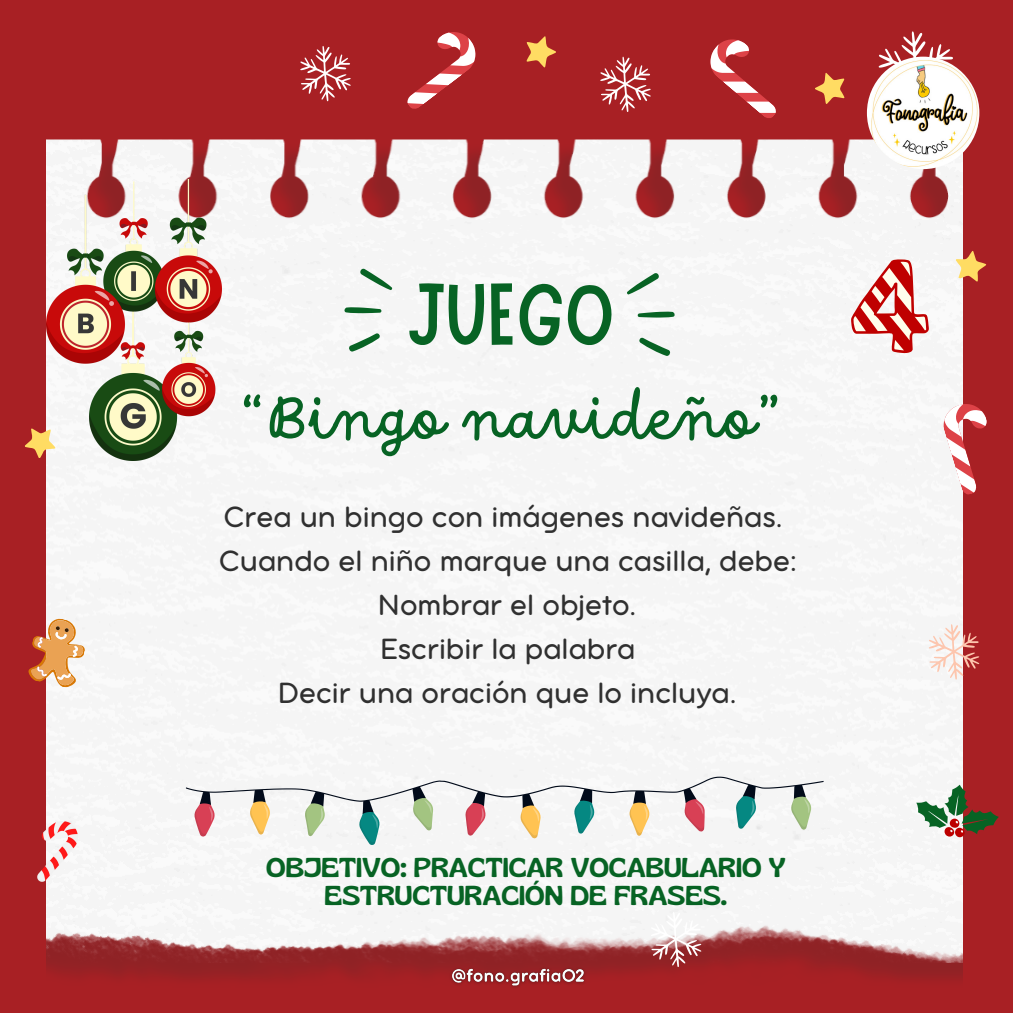
<style>
.page{position:relative;width:1013px;height:1013px;background:#fff}
.page>*{position:absolute;margin:0;border:0;box-sizing:border-box;transform-origin:0 0}
.t1{font:88px "Marykate";color:#076324}
.t2{font:65.75px "DO Script Regular";color:#076324}
.t3{font:31.75px/44px "Aristotelica Pro Tx";color:#303030}
.t4{font:27.25px/28.6px "Gliker";color:#076324;text-align:center}
</style>
<div class="page">
<div style="left:0;top:0;width:1012px;height:1012px;background:#a82024"></div>
<img style="left:46px;top:140px;width:916px;height:839px">
<svg style="left:626px;top:266px;width:50px;height:91px;background:#d8e3db"></svg>
<svg style="left:343px;top:262px;width:50px;height:91px;background:#d8e3db"></svg>
<svg style="left:650px;top:911px;width:51px;height:56px;background:#d6b0b1"></svg>
<svg style="left:300px;top:46px;width:51px;height:55px"></svg>
<svg style="left:600px;top:57px;width:50px;height:55px"></svg>
<svg style="left:878px;top:31px;width:75px;height:41px"></svg>
<svg style="left:407px;top:32px;width:69px;height:77px"></svg>
<svg style="left:710px;top:39px;width:66px;height:79px"></svg>
<svg style="left:938px;top:399px;width:49px;height:97px"></svg>
<svg style="left:526px;top:36px;width:30px;height:31px"></svg>
<svg style="left:815px;top:73px;width:29px;height:31px"></svg>
<svg style="left:948px;top:245px;width:39px;height:42px"></svg>
<svg style="left:25px;top:428px;width:32px;height:33px"></svg>
<svg style="left:186px;top:776px;width:637px;height:69px;background:#dfdeda"></svg>
<svg style="left:928px;top:624px;width:51px;height:55px"></svg>
<img style="left:37px;top:821px;width:40px;height:60px">
<svg style="left:916px;top:784px;width:82px;height:53px"></svg>
<svg style="left:28px;top:613px;width:63px;height:77px"></svg>
<svg style="left:851px;top:259px;width:77px;height:94px;background:#e39e9b"></svg>
<img style="left:46px;top:179px;width:176px;height:281px">
<img style="left:866px;top:57px;width:113px;height:112px;border-radius:50%">
<img style="left:446px;top:963px;width:144px;height:24px">
<p class="t1" style="left:406px;top:257px;width:210px">JUEGO</p>
<p class="t2" style="left:240px;top:379px;width:541px">“Bingo navideño”</p>
<p class="t3" style="left:219px;top:497px;width:579px">Crea un bingo con imágenes navideñas.<br>Cuando el niño marque una casilla, debe:</p>
<p class="t3" style="left:278px;top:585px;width:461px;text-align:center">Nombrar el objeto.<br>Escribir la palabra<br>Decir una oración que lo incluya.</p>
<p class="t4" style="left:266px;top:852px;width:521px">OBJETIVO: PRACTICAR VOCABULARIO Y<br>ESTRUCTURACIÓN DE FRASES.</p>
</div>
